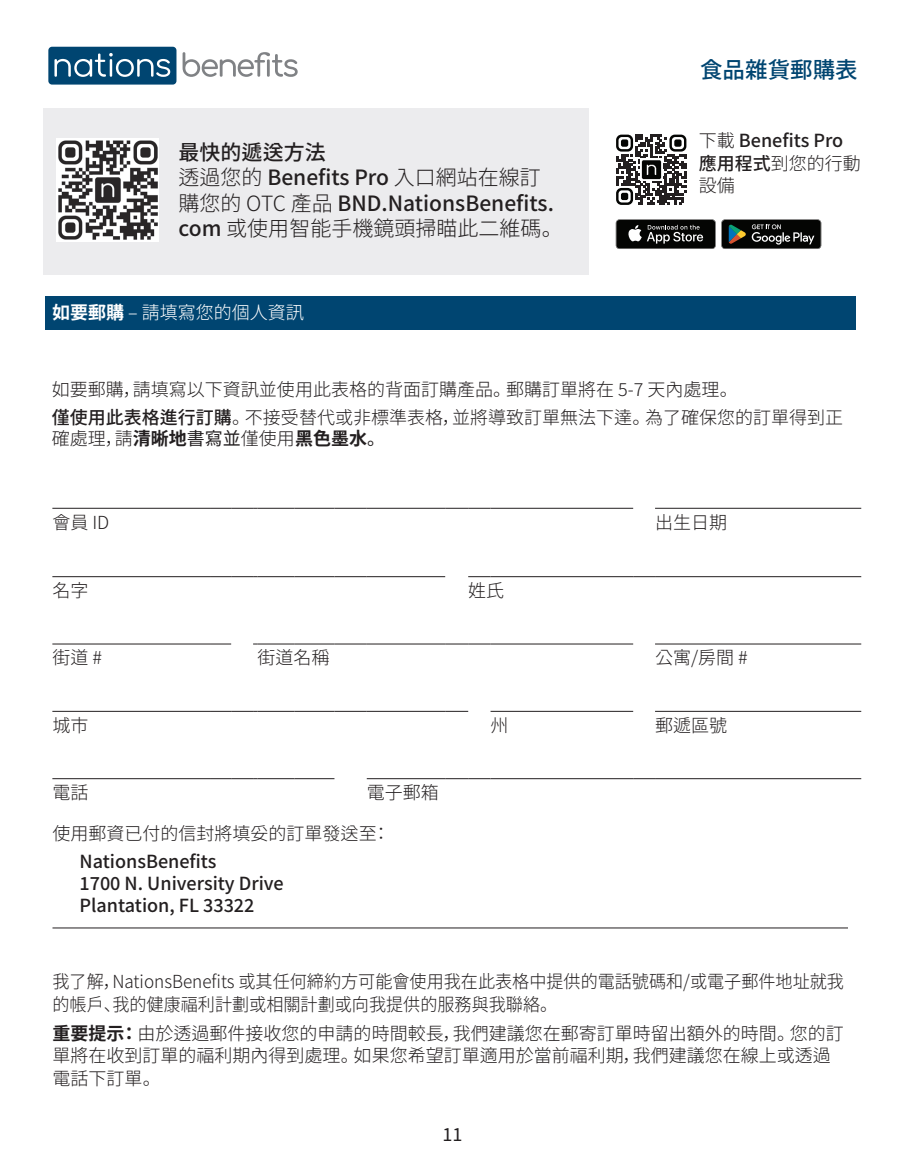
<style>
.page{position:relative;width:905px;height:1175px;background:#fff}
.page>*{position:absolute;margin:0;border:0;box-sizing:border-box;transform-origin:0 0}
.t1{font:500 22.5px "Noto Sans CJ Kkr";color:#004571}
.t2{font:500 21px/25.5px "Noto Sans CJ Kkr";color:#231f20}
.t3{font:300 18px/22.5px "Noto Sans CJ Kkr";color:#231f20}
.t4{font:300 18px/22.5px "Noto Sans CJ Kkr";color:#231f20;scale:.95 1}
.t5{font:500 18px/22.5px "Noto Sans CJ Kkr";color:#231f20}
.t6{font:300 18px "Noto Sans CJ Kkr";color:#fff}
.t7{font:18px "Noto Sans CJ Kkr";color:#231f20}
.s1{font-weight:300}
.s2{font-weight:700}
.s3{font-weight:500}
.s4{font-weight:400}
</style>
<div class="page">
<div style="left:43px;top:108px;width:545px;height:166px;background:#ececee"></div>
<div style="left:45px;top:296px;width:810px;height:34px;background:#004571"></div>
<hr style="left:52px;top:927px;width:796px;height:1px;background:#231f20">
<svg style="left:182px;top:52px;width:116px;height:25px"></svg>
<div style="left:48px;top:47px;width:128px;height:38px;background:#004571;border-radius:4px"></div>
<svg style="left:54px;top:53px;width:116px;height:24px"></svg>
<img style="left:57px;top:138px;width:102px;height:103px">
<img style="left:686px;top:138px;width:1px;height:55px">
<svg style="left:616px;top:219px;width:99px;height:30px;background:#2f302e"></svg>
<svg style="left:721px;top:219px;width:100px;height:30px;background:#2c2e2b"></svg>
<svg style="left:616px;top:134px;width:70px;height:71px;fill:#231f20"></svg>
<svg style="left:616px;top:135px;width:17px;height:17px"></svg>
<div style="left:621px;top:139px;width:7px;height:8px;background:#040503;border-radius:2px"></div>
<svg style="left:669px;top:135px;width:17px;height:17px"></svg>
<div style="left:674px;top:139px;width:7px;height:8px;background:#040503;border-radius:2px"></div>
<svg style="left:616px;top:188px;width:17px;height:17px"></svg>
<div style="left:621px;top:193px;width:7px;height:7px;background:#040503;border-radius:2px"></div>
<img style="left:640px;top:159px;width:22px;height:22px">
<hr style="left:52px;top:508px;width:159px;height:1px;background:#231f20">
<svg style="left:211px;top:508px;width:46px;height:1px"></svg>
<hr style="left:257px;top:508px;width:37px;height:1px;background:#231f20">
<hr style="left:294px;top:508px;width:40px;height:1px;background:#231f20">
<hr style="left:334px;top:508px;width:33px;height:1px;background:#231f20">
<hr style="left:367px;top:508px;width:78px;height:1px;background:#231f20">
<svg style="left:445px;top:508px;width:45px;height:1px"></svg>
<hr style="left:490px;top:508px;width:143px;height:1px;background:#231f20">
<hr style="left:655px;top:508px;width:206px;height:1px;background:#231f20">
<hr style="left:52px;top:576px;width:159px;height:1px;background:#231f20">
<svg style="left:211px;top:576px;width:46px;height:1px"></svg>
<hr style="left:257px;top:576px;width:37px;height:1px;background:#231f20">
<hr style="left:294px;top:576px;width:40px;height:1px;background:#231f20">
<hr style="left:334px;top:576px;width:33px;height:1px;background:#231f20">
<hr style="left:367px;top:576px;width:78px;height:1px;background:#231f20">
<svg style="left:468px;top:576px;width:22px;height:1px"></svg>
<hr style="left:490px;top:576px;width:143px;height:1px;background:#231f20">
<svg style="left:633px;top:576px;width:22px;height:1px"></svg>
<hr style="left:655px;top:576px;width:206px;height:1px;background:#231f20">
<hr style="left:52px;top:643px;width:159px;height:1px;background:#231f20">
<svg style="left:211px;top:643px;width:20px;height:1px"></svg>
<hr style="left:257px;top:643px;width:37px;height:1px;background:#231f20">
<hr style="left:294px;top:643px;width:40px;height:1px;background:#231f20">
<hr style="left:334px;top:643px;width:33px;height:1px;background:#231f20">
<hr style="left:367px;top:643px;width:78px;height:1px;background:#231f20">
<svg style="left:445px;top:643px;width:45px;height:1px"></svg>
<hr style="left:490px;top:643px;width:143px;height:1px;background:#231f20">
<hr style="left:655px;top:643px;width:206px;height:1px;background:#231f20">
<hr style="left:52px;top:711px;width:159px;height:1px;background:#231f20">
<svg style="left:211px;top:711px;width:46px;height:1px"></svg>
<hr style="left:257px;top:711px;width:37px;height:1px;background:#231f20">
<hr style="left:294px;top:711px;width:40px;height:1px;background:#231f20">
<hr style="left:334px;top:711px;width:33px;height:1px;background:#231f20">
<hr style="left:367px;top:711px;width:78px;height:1px;background:#231f20">
<svg style="left:445px;top:711px;width:23px;height:1px"></svg>
<hr style="left:490px;top:711px;width:143px;height:1px;background:#231f20">
<hr style="left:655px;top:711px;width:206px;height:1px;background:#231f20">
<hr style="left:52px;top:778px;width:159px;height:1px;background:#231f20">
<svg style="left:211px;top:778px;width:46px;height:1px"></svg>
<hr style="left:257px;top:778px;width:37px;height:1px;background:#231f20">
<hr style="left:294px;top:778px;width:40px;height:1px;background:#231f20">
<hr style="left:367px;top:778px;width:78px;height:1px;background:#231f20">
<svg style="left:445px;top:778px;width:45px;height:1px"></svg>
<hr style="left:490px;top:778px;width:143px;height:1px;background:#231f20">
<svg style="left:633px;top:778px;width:22px;height:1px"></svg>
<hr style="left:655px;top:778px;width:206px;height:1px;background:#231f20">
<img style="left:58px;top:140px;width:99px;height:99px">
<h2 class="t1" style="left:700px;top:57px;width:159px">食品雜貨郵購表</h2>
<p class="t2" style="left:179px;top:140px;width:385px">最快的遞送方法<br><span class="s1">透過您的</span> Benefits Pro <span class="s1">入口網站在線訂購您的 OTC 產品</span> BND.NationsBenefits. com <span class="s1">或使用智能手機鏡頭掃瞄此二維碼。</span></p>
<p class="t5" style="left:698px;top:129px;width:164px"><span class="s1">下載</span> Benefits Pro應用程式<span class="s1">到您的行動設備</span></p>
<h3 class="t6" style="left:52px;top:302px;width:253px"><span class="s2">如要郵購</span> – 請填寫您的個人資訊</h3>
<p class="t3" style="left:52px;top:378px;width:687px">如要郵購，請填寫以下資訊並使用此表格的背面訂購產品。郵購訂單將在 5-7 天內處理。</p>
<p class="t3" style="left:52px;top:407px;width:792px;line-height:21px"><span class="s3">僅使用此表格進行訂購</span>。不接受替代或非標準表格，並將導致訂單無法下達。為了確保您的訂單得到正確處理，請<span class="s2">清晰地</span><span class="s4">書寫並</span>僅使用<span class="s2">黑色墨水</span><span class="s4">。</span></p>
<p class="t3" style="left:52px;top:511px;width:58px">會員 ID</p>
<p class="t3" style="left:655px;top:511px;width:73px">出生日期</p>
<p class="t3" style="left:52px;top:579px;width:37px">名字</p>
<p class="t3" style="left:468px;top:579px;width:37px">姓氏</p>
<p class="t3" style="left:52px;top:647px;width:51px">街道 #</p>
<p class="t3" style="left:257px;top:647px;width:73px">街道名稱</p>
<p class="t3" style="left:655px;top:647px;width:94px">公寓/房間 #</p>
<p class="t3" style="left:52px;top:714px;width:37px">城市</p>
<p class="t3" style="left:490px;top:714px;width:19px">州</p>
<p class="t3" style="left:655px;top:714px;width:73px">郵遞區號</p>
<p class="t3" style="left:52px;top:781px;width:37px">電話</p>
<p class="t3" style="left:367px;top:781px;width:73px">電子郵箱</p>
<p class="t3" style="left:52px;top:822px;width:339px">使用郵資已付的信封將填妥的訂單發送至：</p>
<p class="t5" style="left:79px;top:851px;width:206px;line-height:21.6px">NationsBenefits<br>1700 N. University Drive<br>Plantation, FL 33322</p>
<p class="t4" style="left:52px;top:970px;width:834px">我了解，NationsBenefits 或其任何締約方可能會使用我在此表格中提供的電話號碼和/或電子郵件地址就我的帳戶、我的健康福利計劃或相關計劃或向我提供的服務與我聯絡。</p>
<p class="t3" style="left:52px;top:1022px;width:792px"><span class="s2">重要提示：</span> 由於透過郵件接收您的申請的時間較長，我們建議您在郵寄訂單時留出額外的時間。您的訂單將在收到訂單的福利期內得到處理。如果您希望訂單適用於當前福利期，我們建議您在線上或透過電話下訂單。</p>
<p class="t7" style="left:442px;top:1124px;width:21px">11</p>
</div>
